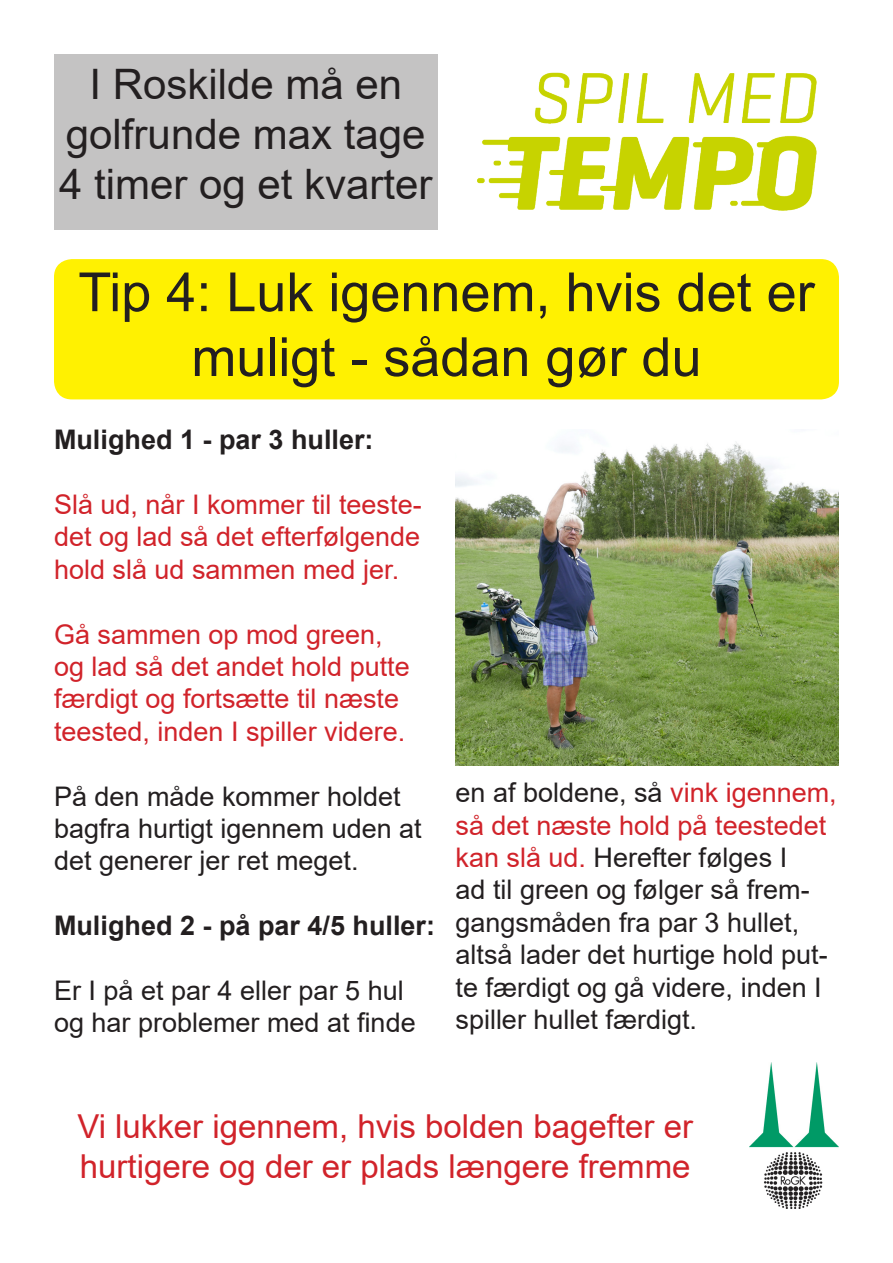
<style>
.page{position:relative;width:893px;height:1263px;background:#fff}
.page>*{position:absolute;margin:0;border:0;box-sizing:border-box;transform-origin:0 0}
.t1{font:54px/64.8px "Arial";color:#231f20;text-align:center}
.t2{font:42px/50.4px "Arial";color:#231f20;text-align:center}
.t3{font:33px/39.6px "Arial";color:#d1232a}
.t4{font:27px/32.4px "Arial";color:#231f20}
.t5{font:27px/32.4px "Arial";color:#d1232a;text-align:justify}
.t6{font:700 27px "Arial";color:#231f20}
.s1{color:#d1232a}
</style>
<div class="page">
<div style="left:54px;top:259px;width:785px;height:140px;background:#fff101;border-radius:18px"></div>
<div style="left:54px;top:54px;width:383px;height:175px;background:#c4c3c3"></div>
<img style="left:477px;top:72px;width:340px;height:139px">
<img style="left:455px;top:442px;width:384px;height:323px">
<img style="left:750px;top:1062px;width:89px;height:147px">
<p class="t2" style="left:59px;top:58px;width:375px">I Roskilde må en golfrunde max tage<br>4 timer og et kvarter</p>
<p class="t1" style="left:78px;top:259px;width:738px">Tip 4: Luk igennem, hvis det er muligt - sådan gør du</p>
<p class="t6" style="left:54px;top:421px;width:321px">Mulighed 1 - par 3 huller:</p>
<p class="t5" style="left:54px;top:488px;width:369px">Slå ud, når I kommer til teeste&shy;det og lad så det efterfølgende hold slå ud sammen med jer.</p>
<p class="t5" style="left:54px;top:618px;width:357px;text-align:left">Gå sammen op mod green, og lad så det andet hold putte færdigt og fortsætte til næste teested, inden I spiller videre.</p>
<p class="t4" style="left:54px;top:780px;width:369px">På den måde kommer holdet bagfra hurtigt igennem uden at det generer jer ret meget.</p>
<p class="t6" style="left:54px;top:907px;width:383px">Mulighed 2 - på par 4/5 huller:</p>
<p class="t4" style="left:54px;top:974px;width:363px">Er I på et par 4 eller par 5 hul og har problemer med at finde</p>
<p class="t4" style="left:455px;top:776px;width:383px">en af boldene, så <span class="s1">vink igennem, så det næste hold på teestedet kan slå ud.</span> Herefter følges I<br>ad til green og følger så frem&shy;gangsmåden fra par 3 hullet, altså lader det hurtige hold put&shy;te færdigt og gå videre, inden I spiller hullet færdigt.</p>
<p class="t3" style="left:77px;top:1107px;width:617px">Vi lukker igennem, hvis bolden bagefter er hurtigere og der er plads længere fremme</p>
</div>
